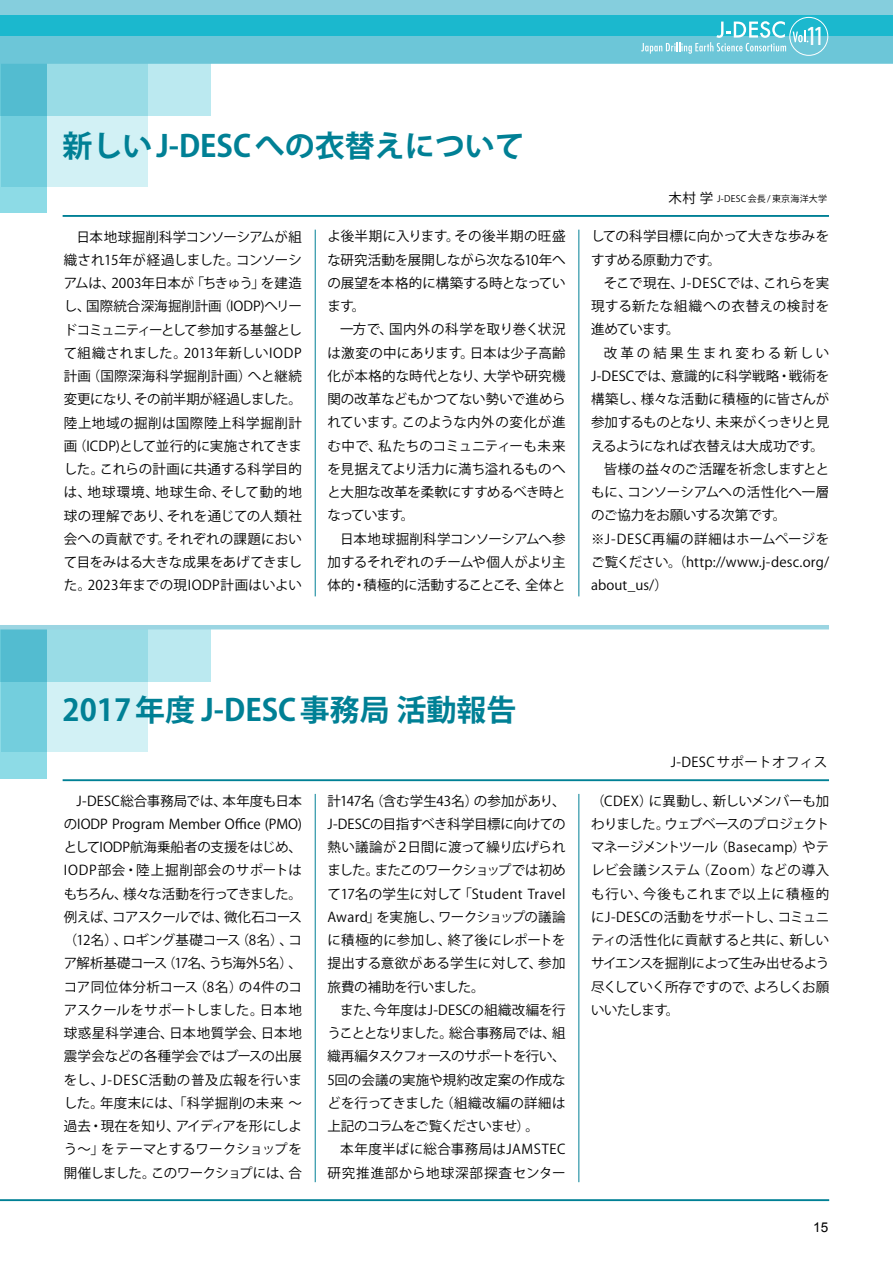
<style>
.page{position:relative;width:893px;height:1263px;background:#fff}
.page>*{position:absolute;margin:0;border:0;box-sizing:border-box;transform-origin:0 0}
.t1{font:700 30px "Koz Go Pro";color:#008095}
.t2{font:500 24px "Koz Go Pr 6 N";color:#fff;scale:.81 1}
.t3{font:13.5px/23.2px "Koz Go Pr 6 N";letter-spacing:-.005em;color:#000;text-align:justify}
.t4{font:13.5px/23.2px "Koz Go Pr 6 N";letter-spacing:.04em;color:#000;text-align:right}
.t5{font:13.5px "Koz Go Pr 6 N";letter-spacing:.035em;color:#000}
.t6{font:13.5px "Koz Go Pr 6 N";letter-spacing:-.06em;color:#000}
.t7{font:13.5px "Koz Go Pr 6 N";letter-spacing:-.03em;color:#000}
.t8{font:13.5px "Koz Go Pr 6 N";letter-spacing:-.025em;color:#000}
.t9{font:13.5px "Koz Go Pr 6 N";letter-spacing:.205em;color:#000}
.t10{font:13.5px "Koz Go Pro";letter-spacing:.025em;color:#000}
.t11{font:13.5px "Arial";color:#000}
.t12{font:9px "Koz Go Pro";letter-spacing:.025em;color:#000}
.s1{font-size:13.5px}
</style>
<div class="page">
<div style="left:1px;top:628px;width:146px;height:124px;background:#d2f1f5"></div>
<svg style="left:0;top:681px;width:46px;height:97px;fill:#73cedd"></svg>
<svg style="left:0;top:629px;width:210px;height:52px;fill:#99dce6"></svg>
<hr style="left:0;top:625px;width:829px;height:4px;background:#9bd5e2">
<div style="left:1px;top:63px;width:146px;height:123px;background:#d2f1f5"></div>
<svg style="left:0;top:116px;width:46px;height:97px;fill:#73cedd"></svg>
<svg style="left:0;top:64px;width:210px;height:52px;fill:#99dce6"></svg>
<hr style="left:0;top:1199px;width:829px;height:2px;background:#008095">
<svg style="left:0;top:0;width:893px;height:64px"></svg>
<hr style="left:315px;top:230px;width:1px;height:366px;background:#008095">
<hr style="left:315px;top:794px;width:1px;height:388px;background:#008095">
<hr style="left:578px;top:230px;width:1px;height:366px;background:#008095">
<hr style="left:578px;top:794px;width:1px;height:388px;background:#008095">
<hr style="left:63px;top:215px;width:766px;height:2px;background:#008095">
<hr style="left:63px;top:779px;width:766px;height:2px;background:#008095">
<h2 class="t2" style="left:806px;top:22px;width:24px">11</h2>
<h1 class="t1" style="left:63px;top:127px;width:464px">新しい J-DESC への衣替えについて</h1>
<p class="t3" style="left:64px;top:225px;width:240px;text-indent:13px">日本地球掘削科学コンソーシアムが組織され15年が経過しました。コンソーシアムは、2003年日本が「ちきゅう」を建造し、国際統合深海掘削計画（IODP)へリードコミュニティーとして参加する基盤として組織されました。2013年新しいIODP計画（国際深海科学掘削計画）へと継続変更になり、その前半期が経過しました。陸上地域の掘削は国際陸上科学掘削計画（ICDP)として並行的に実施されてきました。これらの計画に共通する科学目的は、地球環境、地球生命、そして動的地球の理解であり、それを通じての人類社会への貢献です。それぞれの課題において目をみはる大きな成果をあげてきました。2023年までの現IODP計画はいよい</p>
<p class="t3" style="left:327px;top:225px;width:240px">よ後半期に入ります。その後半期の旺盛な研究活動を展開しながら次なる10年への展望を本格的に構築する時となっています。</p>
<p class="t3" style="left:327px;top:318px;width:240px;text-indent:13px">一方で、国内外の科学を取り巻く状況は激変の中にあります。日本は少子高齢化が本格的な時代となり、大学や研究機関の改革などもかつてない勢いで進められています。このような内外の変化が進む中で、私たちのコミュニティーも未来を見据えてより活力に満ち溢れるものへと大胆な改革を柔軟にすすめるべき時となっています。</p>
<p class="t3" style="left:327px;top:527px;width:240px;text-indent:13px">日本地球掘削科学コンソーシアムへ参加するそれぞれのチームや個人がより主体的・積極的に活動することこそ、全体と</p>
<p class="t12" style="left:669px;top:192px;width:160px"><span class="s1">木村 学</span> J-DESC 会長 / 東京海洋大学</p>
<p class="t3" style="left:591px;top:225px;width:240px">しての科学目標に向かって大きな歩みをすすめる原動力です。</p>
<p class="t3" style="left:591px;top:272px;width:240px;text-indent:13px">そこで現在、J-DESCでは、これらを実現する新たな組織への衣替えの検討を進めています。</p>
<p class="t9" style="left:604px;top:345px;width:227px">改革の結果生まれ変わる新しい</p>
<p class="t3" style="left:591px;top:365px;width:240px">J-DESCでは、意識的に科学戦略・戦術を</p>
<p class="t3" style="left:591px;top:388px;width:240px">構築し、様々な活動に積極的に皆さんが</p>
<p class="t6" style="left:591px;top:415px;width:240px">参加するものとなり、未来がくっきりと見</p>
<p class="t7" style="left:591px;top:438px;width:235px">えるようになれば衣替えは大成功です。</p>
<p class="t3" style="left:604px;top:458px;width:227px">皆様の益々のご活躍を祈念しますとと</p>
<p class="t3" style="left:591px;top:481px;width:240px">もに、コンソーシアムへの活性化へ一層</p>
<p class="t8" style="left:591px;top:508px;width:197px">のご協力をお願いする次第です。</p>
<p class="t5" style="left:591px;top:531px;width:240px">※J-DESC再編の詳細はホームページを</p>
<p class="t3" style="left:591px;top:551px;width:240px">ご覧ください。（http://www.j-desc.org/</p>
<p class="t3" style="left:591px;top:574px;width:78px">about_us/）</p>
<h1 class="t1" style="left:63px;top:691px;width:455px">2017 年度 J-DESC 事務局 活動報告</h1>
<p class="t3" style="left:64px;top:789px;width:240px;text-indent:13px">J-DESC総合事務局では、本年度も日本のIODP Program Member Office (PMO)としてIODP航海乗船者の支援をはじめ、IODP部会・陸上掘削部会のサポートはもちろん、様々な活動を行ってきました。例えば、コアスクールでは、微化石コース（12名）、ロギング基礎コース（8名）、コア解析基礎コース（17名、うち海外5名）、コア同位体分析コース（8名）の4件のコアスクールをサポートしました。日本地球惑星科学連合、日本地質学会、日本地震学会などの各種学会ではブースの出展をし、J-DESC活動の普及広報を行いました。年度末には、「科学掘削の未来 ～過去・現在を知り、アイディアを形にしよう～」をテーマとするワークショップを開催しました。このワークショプには、合</p>
<p class="t3" style="left:327px;top:789px;width:240px">計147名（含む学生43名）の参加があり、J-DESCの目指すべき科学目標に向けての熱い議論が２日間に渡って繰り広げられました。またこのワークショップでは初めて17名の学生に対して「Student Travel Award」を実施し、ワークショップの議論に積極的に参加し、終了後にレポートを提出する意欲がある学生に対して、参加旅費の補助を行いました。</p>
<p class="t3" style="left:327px;top:998px;width:240px;text-indent:13px">また、今年度はJ-DESCの組織改編を行うこととなりました。総合事務局では、組織再編タスクフォースのサポートを行い、5回の会議の実施や規約改定案の作成などを行ってきました（組織改編の詳細は上記のコラムをご覧くださいませ）。</p>
<p class="t4" style="left:327px;top:1138px;width:240px">本年度半ばに総合事務局はJAMSTEC研究推進部から地球深部探査センター</p>
<p class="t10" style="left:671px;top:754px;width:158px">J-DESC サポートオフィス</p>
<p class="t3" style="left:591px;top:789px;width:240px">（CDEX）に異動し、新しいメンバーも加わりました。ウェブベースのプロジェクトマネージメントツール（Basecamp）やテレビ会議システム（Zoom）などの導入も行い、今後もこれまで以上に積極的にJ-DESCの活動をサポートし、コミュニティの活性化に貢献すると共に、新しいサイエンスを掘削によって生み出せるよう尽くしていく所存ですので、よろしくお願いいたします。</p>
<p class="t11" style="left:813px;top:1218px;width:17px">15</p>
</div>
